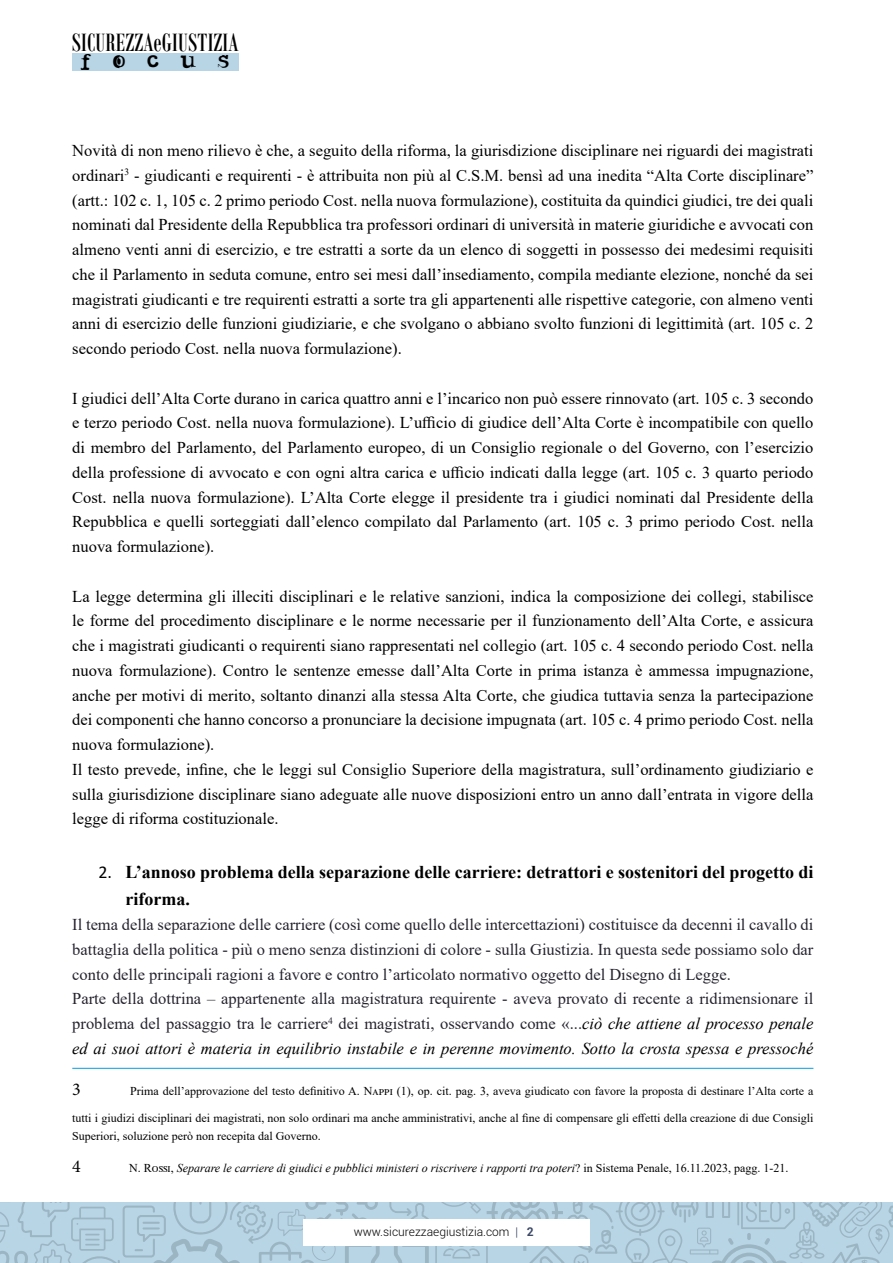
<style>
.page{position:relative;width:893px;height:1263px;background:#fff}
.page>*{position:absolute;margin:0;border:0;box-sizing:border-box;transform-origin:0 0}
.t1{font:27px "Bodoni MT Condensed";letter-spacing:.01em;color:#000}
.t2{font:700 18px/27px "Times New Roman";color:#000}
.t3{font:18px "Noir Filled";letter-spacing:1.13em;color:#000}
.t4{font:18px "Minion Pro";color:#000}
.t5{font:16.5px/24.8px "Times New Roman";color:#000;text-align:justify}
.t6{font:16.5px/24.8px "Times New Roman";color:#27242f}
.t7{font:12px/18px "Times New Roman";color:#000}
.t8{font:italic 12px "Times New Roman";color:#000}
.t9{font:300 12px "Roboto";color:#000}
.s1{font-family:"Calibri";font-weight:400}
.s2{font-style:italic;color:#000}
.s3{font-style:normal}
.s4{color:#3d4967}
.s5{font-weight:700;color:#3d4967}
</style>
<div class="page">
<svg style="left:0;top:1202px;width:893px;height:61px;background:#b2cedf"></svg>
<div style="left:303px;top:1219px;width:287px;height:26px;background:#fff"></div>
<div style="left:72px;top:53px;width:167px;height:18px;background:#b8d5e6"></div>
<hr style="left:72px;top:1068px;width:741px;height:1px;background:#009fe3">
<h1 class="t1" style="left:72px;top:26px;width:168px">SICUREZZAeGIUSTIZIA</h1>
<p class="t3" style="left:80px;top:48px;width:151px">FOCUS</p>
<p class="t5" style="left:72px;top:138px;width:743px">Novità di non meno rilievo è che, a seguito della riforma, la giurisdizione disciplinare nei riguardi dei magistrati ordinari<sup>3</sup> - giudicanti e requirenti - è attribuita non più al C.S.M. bensì ad una inedita “Alta Corte disciplinare” (artt.: 102 c. 1, 105 c. 2 primo periodo Cost. nella nuova formulazione), costituita da quindici giudici, tre dei quali nominati dal Presidente della Repubblica tra professori ordinari di università in materie giuridiche e avvocati con almeno venti anni di esercizio, e tre estratti a sorte da un elenco di soggetti in possesso dei medesimi requisiti che il Parlamento in seduta comune, entro sei mesi dall’insediamento, compila mediante elezione, nonché da sei magistrati giudicanti e tre requirenti estratti a sorte tra gli appartenenti alle rispettive categorie, con almeno venti anni di esercizio delle funzioni giudiziarie, e che svolgano o abbiano svolto funzioni di legittimità (art. 105 c. 2 secondo periodo Cost. nella nuova formulazione).</p>
<p class="t5" style="left:72px;top:385px;width:743px">I giudici dell’Alta Corte durano in carica quattro anni e l’incarico non può essere rinnovato (art. 105 c. 3 secondo e terzo periodo Cost. nella nuova formulazione). L’ufficio di giudice dell’Alta Corte è incompatibile con quello di membro del Parlamento, del Parlamento europeo, di un Consiglio regionale o del Governo, con l’esercizio della professione di avvocato e con ogni altra carica e ufficio indicati dalla legge (art. 105 c. 3 quarto periodo Cost. nella nuova formulazione). L’Alta Corte elegge il presidente tra i giudici nominati dal Presidente della Repubblica e quelli sorteggiati dall’elenco compilato dal Parlamento (art. 105 c. 3 primo periodo Cost. nella nuova formulazione).</p>
<p class="t5" style="left:72px;top:583px;width:743px;text-align:left">La legge determina gli illeciti disciplinari e le relative sanzioni, indica la composizione dei collegi, stabilisce le forme del procedimento disciplinare e le norme necessarie per il funzionamento dell’Alta Corte, e assicura che i magistrati giudicanti o requirenti siano rappresentati nel collegio (art. 105 c. 4 secondo periodo Cost. nella nuova formulazione). Contro le sentenze emesse dall’Alta Corte in prima istanza è ammessa impugnazione, anche per motivi di merito, soltanto dinanzi alla stessa Alta Corte, che giudica tuttavia senza la partecipazione dei componenti che hanno concorso a pronunciare la decisione impugnata (art. 105 c. 4 primo periodo Cost. nella nuova formulazione).<br>Il testo prevede, infine, che le leggi sul Consiglio Superiore della magistratura, sull’ordinamento giudiziario e sulla giurisdizione disciplinare siano adeguate alle nuove disposizioni entro un anno dall’entrata in vigore della legge di riforma costituzionale.</p>
<p class="t2" style="left:125px;top:858px;width:689px;text-indent:-27px"><span class="s1">2.</span> L’annoso problema della separazione delle carriere: detrattori e sostenitori del progetto di riforma.</p>
<p class="t6" style="left:72px;top:912px;width:743px">Il tema della separazione delle carriere (così come quello delle intercettazioni) costituisce da decenni il cavallo di battaglia della politica - più o meno senza distinzioni di colore - sulla Giustizia. In questa sede possiamo solo dar conto delle principali ragioni a favore e contro l’articolato normativo oggetto del Disegno di Legge.<br>Parte della dottrina – appartenente alla magistratura requirente - aveva provato di recente a ridimensionare il problema del passaggio tra le carriere<sup>4</sup> dei magistrati, osservando come «...<span class="s2">ciò che attiene al processo penale ed ai suoi attori è materia in equilibrio instabile e in perenne movimento. Sotto la crosta spessa e pressoché</span></p>
<p class="t4" style="left:72px;top:1079px;width:10px">3</p>
<p class="t7" style="left:130px;top:1082px;width:685px">Prima dell’approvazione del testo definitivo A. Nappi (1), op. cit. pag. 3, aveva giudicato con favore la proposta di destinare l’Alta corte a</p>
<p class="t7" style="left:72px;top:1109px;width:743px">tutti i giudizi disciplinari dei magistrati, non solo ordinari ma anche amministrativi, anche al fine di compensare gli effetti della creazione di due Consigli<br>Superiori, soluzione però non recepita dal Governo.</p>
<p class="t4" style="left:72px;top:1155px;width:10px">4</p>
<p class="t8" style="left:129px;top:1159px;width:661px"><span class="s3">N. Rossi,</span> Separare le carriere di giudici e pubblici ministeri o riscrivere i rapporti tra poteri<span class="s3">? in Sistema Penale, 16.11.2023, pagg. 1-21.</span></p>
<p class="t9" style="left:354px;top:1223px;width:181px">www.sicurezzaegiustizia.com <span class="s4">|</span> <span class="s5">2</span></p>
</div>
